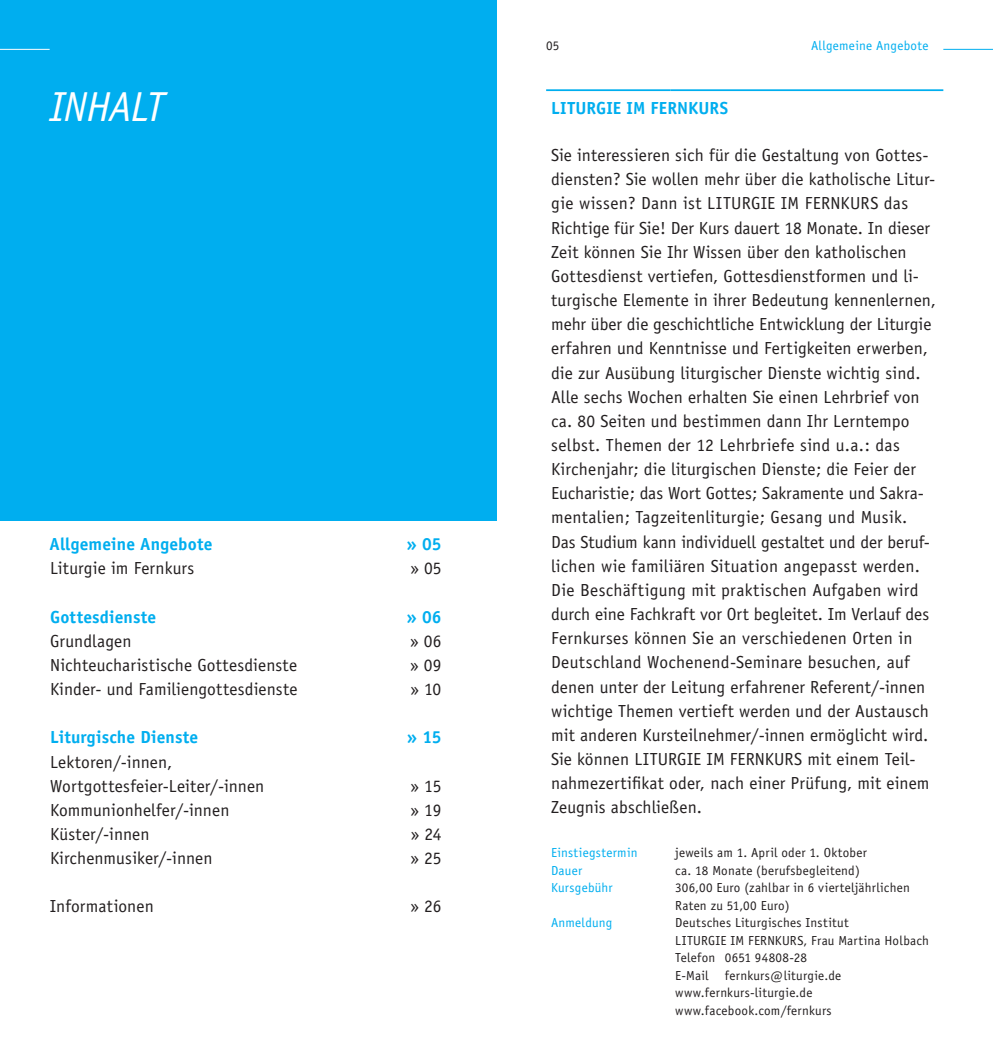
<style>
.page{position:relative;width:993px;height:1042px;background:#fff}
.page>*{position:absolute;margin:0;border:0;box-sizing:border-box;transform-origin:0 0}
.Innen_Headline_Negat{font:italic 42px "Officina Sans";letter-spacing:-.03em;color:#fff}
.Innen_Copy{font:17.5px/24.2px "Officina Sans";letter-spacing:.005em;color:#231f20}
.Innen_Subline_Bibels{font:17.5px "Officina Sans";letter-spacing:.005em;color:#231f20}
.Innen_Subline_Bibels-2{font:700 17.5px "Officina Sans";letter-spacing:.01em;color:#00aeef}
.Innen_Subline_Liturg{font:700 17.5px "Officina Sans";letter-spacing:.005em;color:#00aeef}
.Innen_Copy-2{font:13.12px/17.5px "Officina Sans";letter-spacing:.02em;color:#231f20}
.Titel_Baseline{font:13.12px "Officina Sans";letter-spacing:.015em;color:#00aeef}
.Innen_Rubrik{font:13.12px "Officina Sans";letter-spacing:.02em;color:#00aeef}
.Innen_Rubrik-2{font:13.12px "Officina Sans";color:#231f20}
</style>
<div class="page">
<div style="left:0;top:0;width:496px;height:521px;background:#00aeef"></div>
<hr style="left:0;top:49px;width:50px;height:1px;background:#fff">
<hr style="left:546px;top:89px;width:124px;height:2px;background:#00aeef">
<hr style="left:670px;top:89px;width:273px;height:2px;background:#00aeef">
<hr style="left:943px;top:49px;width:49px;height:1px;background:#00aeef">
<p class="Innen_Headline_Negat" style="left:50px;top:82px;width:116px">INHALT</p>
<p class="Innen_Subline_Bibels-2" style="left:50px;top:533px;width:164px">Allgemeine Angebote</p>
<p class="Innen_Subline_Bibels-2" style="left:406px;top:533px;width:36px">» 05</p>
<p class="Innen_Subline_Bibels" style="left:50px;top:558px;width:145px">Liturgie im Fernkurs</p>
<p class="Innen_Subline_Bibels" style="left:410px;top:558px;width:33px">» 05</p>
<p class="Innen_Subline_Bibels-2" style="left:50px;top:606px;width:108px">Gottesdienste</p>
<p class="Innen_Subline_Bibels-2" style="left:406px;top:606px;width:37px">» 06</p>
<p class="Innen_Subline_Bibels" style="left:50px;top:630px;width:83px">Grundlagen</p>
<p class="Innen_Subline_Bibels" style="left:410px;top:630px;width:33px">» 06</p>
<p class="Innen_Subline_Bibels" style="left:50px;top:655px;width:248px">Nichteucharistische Gottesdienste</p>
<p class="Innen_Subline_Bibels" style="left:410px;top:655px;width:33px">» 09</p>
<p class="Innen_Subline_Bibels" style="left:50px;top:679px;width:249px">Kinder- und Familiengottesdienste</p>
<p class="Innen_Subline_Bibels" style="left:410px;top:679px;width:32px">» 10</p>
<p class="Innen_Subline_Bibels-2" style="left:50px;top:726px;width:150px">Liturgische Dienste</p>
<p class="Innen_Subline_Bibels-2" style="left:407px;top:726px;width:36px">» 15</p>
<p class="Innen_Subline_Bibels" style="left:50px;top:751px;width:123px">Lektoren/-innen,</p>
<p class="Innen_Subline_Bibels" style="left:50px;top:775px;width:215px">Wortgottesfeier-Leiter/-innen</p>
<p class="Innen_Subline_Bibels" style="left:410px;top:775px;width:32px">» 15</p>
<p class="Innen_Subline_Bibels" style="left:50px;top:799px;width:181px">Kommunionhelfer/-innen</p>
<p class="Innen_Subline_Bibels" style="left:410px;top:799px;width:32px">» 19</p>
<p class="Innen_Subline_Bibels" style="left:50px;top:824px;width:101px">Küster/-innen</p>
<p class="Innen_Subline_Bibels" style="left:411px;top:824px;width:32px">» 24</p>
<p class="Innen_Subline_Bibels" style="left:50px;top:848px;width:164px">Kirchenmusiker/-innen</p>
<p class="Innen_Subline_Bibels" style="left:410px;top:848px;width:32px">» 25</p>
<p class="Innen_Subline_Bibels" style="left:50px;top:896px;width:105px">Informationen</p>
<p class="Innen_Subline_Bibels" style="left:410px;top:896px;width:32px">» 26</p>
<p class="Innen_Rubrik-2" style="left:546px;top:37px;width:15px">05</p>
<p class="Innen_Rubrik" style="left:810px;top:37px;width:119px">Allgemeine Angebote</p>
<p class="Innen_Subline_Liturg" style="left:551px;top:97px;width:179px">LITURGIE IM FERNKURS</p>
<p class="Innen_Copy" style="left:551px;top:143px;width:386px">Sie interessieren sich für die Gestaltung von Gottes&shy;diensten? Sie wollen mehr über die katholische Litur&shy;gie wissen? Dann ist LITURGIE IM FERNKURS das Richtige für Sie! Der Kurs dauert 18 Monate. In dieser Zeit können Sie Ihr Wissen über den katholischen Gottesdienst vertiefen, Gottesdienstformen und li&shy;turgische Elemente in ihrer Bedeutung kennenlernen, mehr über die geschichtliche Entwicklung der Liturgie erfahren und Kenntnisse und Fertigkeiten erwerben, die zur Ausübung liturgischer Dienste wichtig sind.<br>Alle sechs Wochen erhalten Sie einen Lehrbrief von ca. 80 Seiten und bestimmen dann Ihr Lerntempo selbst. Themen der 12 Lehrbriefe sind u.a.: das</p>
<p class="Innen_Copy" style="left:551px;top:457px;width:374px">Kirchenjahr; die liturgischen Dienste; die Feier der<br>Eucharistie; das Wort Gottes; Sakramente und Sakra&shy;mentalien; Tagzeitenliturgie; Gesang und Musik.</p>
<p class="Innen_Copy" style="left:551px;top:529px;width:380px">Das Studium kann individuell gestaltet und der beruf&shy;lichen wie familiären Situation angepasst werden.<br>Die Beschäftigung mit praktischen Aufgaben wird durch eine Fachkraft vor Ort begleitet. Im Verlauf des Fernkurses können Sie an verschiedenen Orten in Deutschland Wochenend-Seminare besuchen, auf denen unter der Leitung erfahrener Referent/-innen wichtige Themen vertieft werden und der Austausch mit anderen Kursteilnehmer/-innen ermöglicht wird.<br>Sie können LITURGIE IM FERNKURS mit einem Teil&shy;nahmezertifikat oder, nach einer Prüfung, mit einem Zeugnis abschließen.</p>
<p class="Titel_Baseline" style="left:551px;top:845px;width:88px">Einstiegstermin</p>
<p class="Titel_Baseline" style="left:551px;top:862px;width:33px">Dauer</p>
<p class="Titel_Baseline" style="left:551px;top:880px;width:63px">Kursgebühr</p>
<p class="Titel_Baseline" style="left:551px;top:915px;width:63px">Anmeldung</p>
<p class="Innen_Copy-2" style="left:675px;top:844px;width:193px">jeweils am 1. April oder 1. Oktober</p>
<p class="Innen_Copy-2" style="left:675px;top:861px;width:186px">ca. 18 Monate (berufsbegleitend)</p>
<p class="Innen_Copy-2" style="left:675px;top:879px;width:236px">306,00 Euro (zahlbar in 6 vierteljährlichen<br>Raten zu 51,00 Euro)</p>
<p class="Innen_Copy-2" style="left:675px;top:914px;width:175px">Deutsches Liturgisches Institut</p>
<p class="Innen_Copy-2" style="left:675px;top:931px;width:255px">LITURGIE IM FERNKURS, Frau Martina Holbach</p>
<p class="Innen_Copy-2" style="left:675px;top:949px;width:133px">Telefon 0651 94808-28</p>
<p class="Innen_Copy-2" style="left:675px;top:966px;width:167px">E-Mail fernkurs@liturgie.de</p>
<p class="Innen_Copy-2" style="left:675px;top:984px;width:139px">www.fernkurs-liturgie.de</p>
<p class="Innen_Copy-2" style="left:675px;top:1001px;width:158px">www.facebook.com/fernkurs</p>
</div>
